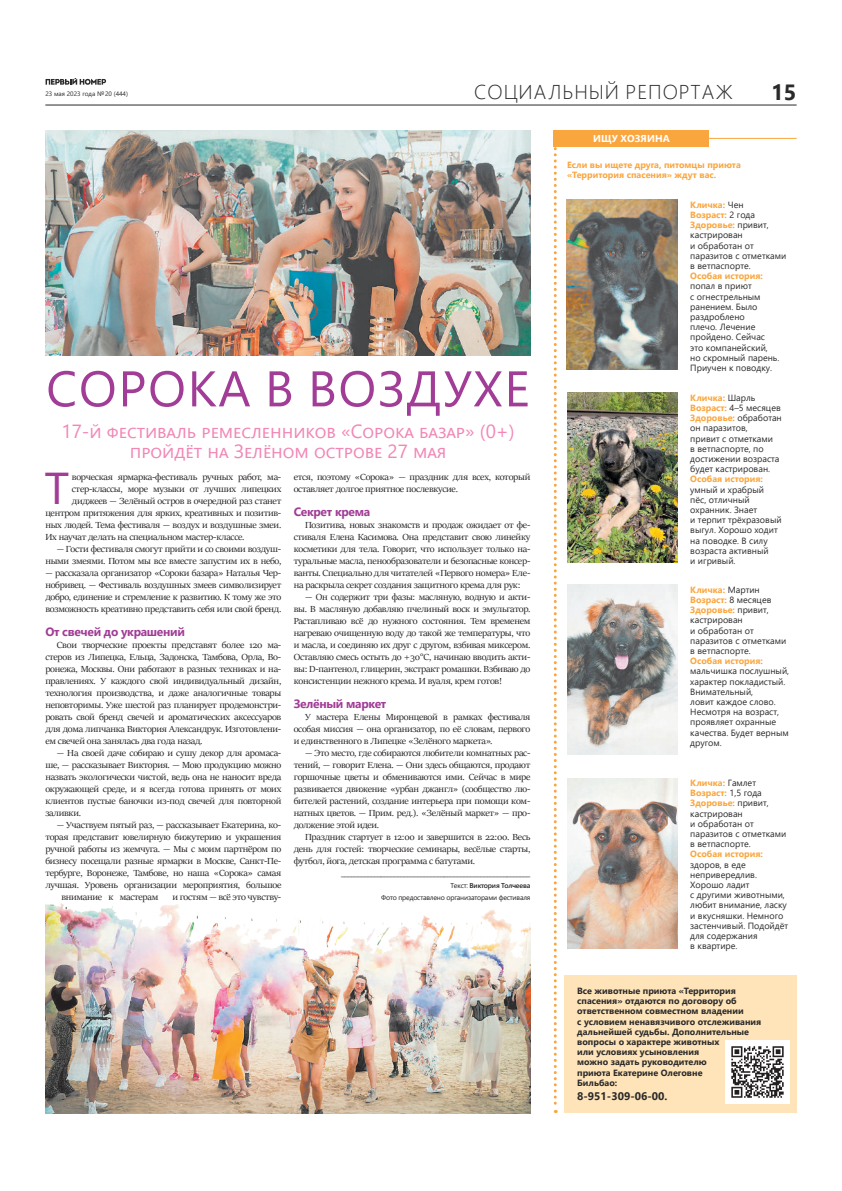
<style>
.page{position:relative;width:842px;height:1191px;background:#fff}
.page>*{position:absolute;margin:0;border:0;box-sizing:border-box;transform-origin:0 0}
.t1{font:50px "Segoe UI";letter-spacing:.035em;color:#a13d96}
.t2{font:44.5px "Segoe UI";color:#a13d96;scale:1.07 1}
.t3{font:700 22px "Segoe UI";color:#2b292a}
.t4{font:300 20px "Segoe UI";letter-spacing:.045em;color:#2b292a}
.t5{font:19px/20px "Segoe UI";color:#f287b6;text-align:center}
.t6{font:700 12px "Segoe UI";letter-spacing:-.025em;color:#a13d96}
.t7{font:700 11px "Segoe UI";color:#2b292a}
.t8{font:700 10px "Segoe UI";letter-spacing:.01em;color:#fff}
.t9{font:9.9px/12px "Sitka Banner";letter-spacing:-.025em;color:#231f20;text-align:justify;scale:1.07 1}
.t10{font:9px/10.2px "Segoe UI";color:#2b292a}
.t11{font:700 9px/10.2px "Segoe UI";color:#2b292a}
.t12{font:700 9px/10.2px "Segoe UI";color:#faa63f}
.t13{font:8.5px "Segoe UI";color:#231f20}
.t14{font:7px/12px "Segoe UI";letter-spacing:-.025em;color:#231f20;text-align:right}
.t15{font:6.4px "Segoe UI";color:#2b292a}
.s1{font-weight:600}
.s2{font-weight:700;color:#faa63f}
</style>
<div class="page">
<hr style="left:45px;top:104px;width:752px;height:1px;background:#2b292a">
<svg style="left:46px;top:78px;width:60px;height:7px"></svg>
<svg style="left:45px;top:1113px;width:486px;height:1px"></svg>
<img style="left:567px;top:200px;width:110px;height:170px">
<img style="left:567px;top:585px;width:110px;height:170px">
<img style="left:567px;top:778px;width:110px;height:170px">
<div style="left:564px;top:975px;width:233px;height:138px;background:#fee4b8"></div>
<img style="left:567px;top:393px;width:110px;height:170px">
<hr style="left:706px;top:138px;width:91px;height:1px;background:#faa63f">
<img style="left:726px;top:1040px;width:63px;height:63px">
<div style="left:554px;top:130px;width:155px;height:16px;background:#faa63f"></div>
<svg style="left:554px;top:146px;width:3px;height:967px"></svg>
<img style="left:45px;top:903px;width:486px;height:210px">
<img style="left:45px;top:130px;width:486px;height:225px">
<p class="t15" style="left:45px;top:88px;width:84px">23 мая 2023 года №20 (444)</p>
<h3 class="t4" style="left:474px;top:73px;width:260px">СОЦИАЛЬНЫЙ РЕПОРТАЖ</h3>
<h3 class="t3" style="left:771px;top:71px;width:27px">15</h3>
<p class="t8" style="left:593px;top:129px;width:78px">ИЩУ ХОЗЯИНА</p>
<h1 class="t1" style="left:46px;top:341px;width:485px">СОРОКА В ВОЗДУХЕ</h1>
<h3 class="t5" style="left:61px;top:419px;width:455px">17-й фестиваль ремесленников «Сорока базар» (0+) пройдёт на Зелёном острове 27 мая</h3>
<h2 class="t2" style="left:44px;top:446px;width:25px">Т</h2>
<p class="t9" style="left:72px;top:471px;width:197px">ворческая ярмарка-фестиваль ручных работ, ма-</p>
<p class="t9" style="left:294px;top:471px;width:223px">ется, поэтому «Сорока» — праздник для всех, который оставляет долгое приятное послевкусие.</p>
<p class="t6" style="left:294px;top:500px;width:78px">Секрет крема</p>
<p class="t9" style="left:294px;top:519px;width:223px;text-indent:11px">Позитива, новых знакомств и продаж ожидает от фе&shy;стиваля Елена Касимова. Она представит свою линейку косметики для тела. Говорит, что использует только на&shy;туральные масла, пенообразователи и безопасные консер&shy;ванты. Специально для читателей «Первого номера» Еле&shy;на раскрыла секрет создания защитного крема для рук:</p>
<p class="t9" style="left:294px;top:591px;width:223px;text-indent:11px">— Он содержит три фазы: масляную, водную и акти&shy;вы. В масляную добавляю пчелиный воск и эмульгатор.<br>Растапливаю всё до нужного состояния. Тем временем нагреваю очищенную воду до такой же температуры, что и масла, и соединяю их друг с другом, взбивая миксером.<br>Оставляю смесь остыть до +30°C, начинаю вводить акти&shy;вы: D-пантенол, глицерин, экстракт ромашки. Взбиваю до консистенции нежного крема. И вуаля, крем готов!</p>
<p class="t6" style="left:294px;top:692px;width:94px">Зелёный маркет</p>
<p class="t9" style="left:294px;top:711px;width:223px;text-indent:11px">У мастера Елены Миронцевой в рамках фестиваля особая миссия — она организатор, по её словам, первого и единственного в Липецке «Зелёного маркета».</p>
<p class="t9" style="left:294px;top:747px;width:223px;text-indent:11px">— Это место, где собираются любители комнатных рас&shy;тений, — говорит Елена. — Они здесь общаются, продают горшочные цветы и обмениваются ими. Сейчас в мире развивается движение «урбан джангл» (сообщество лю&shy;бителей растений, создание интерьера при помощи ком&shy;натных цветов. — Прим. ред.). «Зелёный маркет» — про&shy;должение этой идеи.</p>
<p class="t9" style="left:294px;top:831px;width:223px;text-indent:11px">Праздник стартует в 12:00 и завершится в 22:00. Весь день для гостей: творческие семинары, весёлые старты, футбол, йога, детская программа с батутами.</p>
<p class="t13" style="left:341px;top:865px;width:191px">_________________________________________________________</p>
<p class="t14" style="left:381px;top:879px;width:151px">Текст: <span class="s1">Виктория Толчеева<br></span>Фото предоставлено организаторами фестиваля</p>
<p class="t9" style="left:72px;top:483px;width:197px">стер-классы, море музыки от лучших липецких</p>
<p class="t9" style="left:72px;top:495px;width:197px">диджеев — Зелёный остров в очередной раз станет</p>
<p class="t9" style="left:45px;top:507px;width:222px">центром притяжения для ярких, креативных и позитив-</p>
<p class="t9" style="left:45px;top:519px;width:222px">ных людей. Тема фестиваля — воздух и воздушные змеи.</p>
<p class="t9" style="left:45px;top:531px;width:188px">Их научат делать на специальном мастер-классе.</p>
<p class="t9" style="left:45px;top:543px;width:222px;text-align:right">— Гости фестиваля смогут прийти и со своими воздуш&shy;ными змеями. Потом мы все вместе запустим их в небо,</p>
<p class="t9" style="left:45px;top:567px;width:222px">— рассказала организатор «Сороки базара» Наталья Чер&shy;нобривец. — Фестиваль воздушных змеев символизирует добро, единение и стремление к развитию. К тому же это возможность креативно представить себя или свой бренд.</p>
<p class="t6" style="left:45px;top:620px;width:141px">От свечей до украшений</p>
<p class="t9" style="left:45px;top:639px;width:222px;text-indent:11px">Свои творческие проекты представят более 120 ма&shy;стеров из Липецка, Ельца, Задонска, Тамбова, Орла, Во&shy;ронежа, Москвы. Они работают в разных техниках и на&shy;правлениях. У каждого свой индивидуальный дизайн, технология производства, и даже аналогичные товары неповторимы. Уже шестой раз планирует продемонстри&shy;ровать свой бренд свечей и ароматических аксессуаров для дома липчанка Виктория Александрук. Изготовлени&shy;ем свечей она занялась два года назад.</p>
<p class="t9" style="left:45px;top:747px;width:222px;text-indent:11px">— На своей даче собираю и сушу декор для аромаса&shy;ше, — рассказывает Виктория. — Мою продукцию можно назвать экологически чистой, ведь она не наносит вреда окружающей среде, и я всегда готова принять от моих клиентов пустые баночки из-под свечей для повторной заливки.</p>
<p class="t9" style="left:57px;top:819px;width:211px">— Участвуем пятый раз, — рассказывает Екатерина, ко-</p>
<p class="t9" style="left:45px;top:831px;width:222px">торая представит ювелирную бижутерию и украшения</p>
<p class="t9" style="left:45px;top:843px;width:222px">ручной работы из жемчуга. — Мы с моим партнёром по</p>
<p class="t9" style="left:45px;top:855px;width:222px">бизнесу посещали разные ярмарки в Москве, Санкт-Пе-</p>
<p class="t9" style="left:45px;top:867px;width:222px">тербурге, Воронеже, Тамбове, но наша «Сорока» самая</p>
<p class="t9" style="left:45px;top:879px;width:222px">лучшая. Уровень организации мероприятия, большое</p>
<p class="t9" style="left:61px;top:891px;width:92px">внимание к мастерам</p>
<p class="t9" style="left:172px;top:891px;width:103px">и гостям — всё это чувству-</p>
<p class="t12" style="left:567px;top:159px;width:175px">Если вы ищете друга, питомцы приюта «Территория спасения» ждут вас.</p>
<p class="t10" style="left:690px;top:199px;width:97px"><span class="s2">Кличка:</span> Чен<br><span class="s2">Возраст:</span> 2 года<br><span class="s2">Здоровье:</span> привит, кастрирован<br>и обработан от паразитов с отметками в ветпаспорте.</p>
<p class="t12" style="left:690px;top:270px;width:74px">Особая история:</p>
<p class="t10" style="left:690px;top:280px;width:91px">попал в приют<br>с огнестрельным ранением. Было раздроблено<br>плечо. Лечение пройдено. Сейчас это компанейский, но скромный парень.<br>Приучен к поводку.</p>
<p class="t10" style="left:690px;top:392px;width:93px"><span class="s2">Кличка:</span> Шарль<br><span class="s2">Возраст:</span> 4–5 месяцев<br><span class="s2">Здоровье:</span> обработан он паразитов,<br>привит с отметками<br>в ветпаспорте, по достижении возраста будет кастрирован.</p>
<p class="t12" style="left:690px;top:473px;width:74px">Особая история:</p>
<p class="t10" style="left:690px;top:483px;width:93px">умный и храбрый пёс, отличный охранник. Знает<br>и терпит трёхразовый выгул. Хорошо ходит на поводке. В силу возраста активный<br>и игривый.</p>
<p class="t10" style="left:690px;top:583px;width:97px"><span class="s2">Кличка:</span> Мартин<br><span class="s2">Возраст:</span> 8 месяцев<br><span class="s2">Здоровье:</span> привит, кастрирован<br>и обработан от паразитов с отметками в ветпаспорте.</p>
<p class="t12" style="left:690px;top:655px;width:74px">Особая история:</p>
<p class="t10" style="left:690px;top:665px;width:100px">мальчишка послушный, характер покладистый.<br>Внимательный,<br>ловит каждое слово.<br>Несмотря на возраст, проявляет охранные качества. Будет верным другом.</p>
<p class="t10" style="left:690px;top:777px;width:97px"><span class="s2">Кличка:</span> Гамлет<br><span class="s2">Возраст:</span> 1,5 года<br><span class="s2">Здоровье:</span> привит, кастрирован<br>и обработан от паразитов с отметками в ветпаспорте.</p>
<p class="t12" style="left:690px;top:848px;width:74px">Особая история:</p>
<p class="t10" style="left:690px;top:858px;width:99px">здоров, в еде непривередлив.<br>Хорошо ладит<br>с другими животными, любит внимание, ласку и вкусняшки. Немного застенчивый. Подойдёт для содержания<br>в квартире.</p>
<p class="t11" style="left:577px;top:985px;width:186px">Все животные приюта «Территория спасения» отдаются по договору об ответственном совместном владении<br>с условием ненавязчивого отслеживания дальнейшей судьбы. Дополнительные вопросы о характере животных<br>или условиях усыновления<br>можно задать руководителю<br>приюта Екатерине Олеговне<br>Бильбао:</p>
<p class="t7" style="left:577px;top:1085px;width:92px">8-951-309-06-00.</p>
</div>
